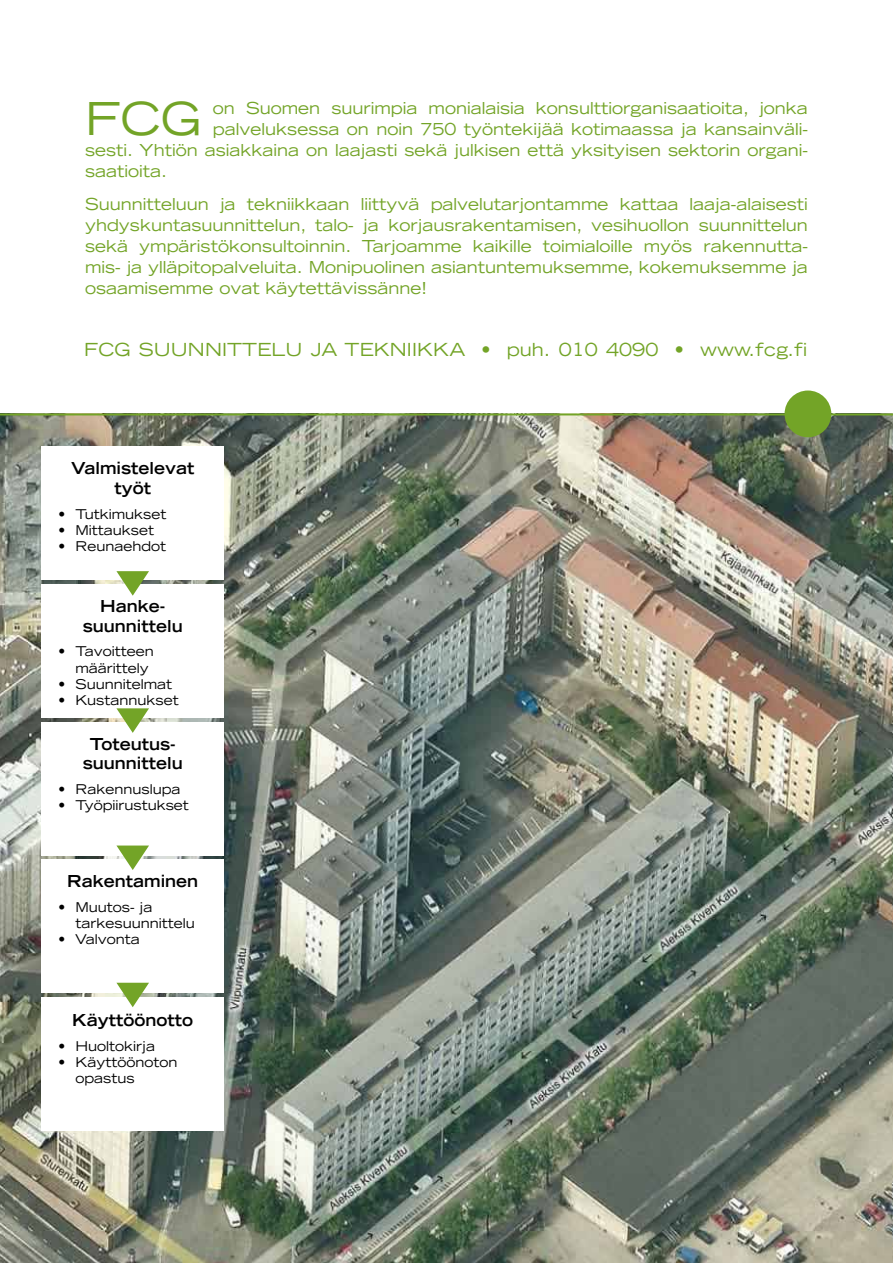
<style>
.page{position:relative;width:893px;height:1263px;background:#fff}
.page>*{position:absolute;margin:0;border:0;box-sizing:border-box;transform-origin:0 0}
.t1{font:expanded 45.45px "Trade Gothic LT Std";color:#73a427}
.t2{font:expanded 18px "Trade Gothic LT Std";letter-spacing:.005em;color:#73a427}
.t3{font:expanded 16.5px/21px "Trade Gothic LT Std";color:#73a427;text-align:justify}
.t4{font:700 expanded 16.5px/19.8px "Trade Gothic LT Std";color:#000;text-align:center}
.t5{font:expanded 13.5px/16.2px "Trade Gothic LT Std";color:#000}
</style>
<div class="page">
<img style="left:0;top:415px;width:893px;height:848px">
<div style="left:41px;top:447px;width:183px;height:133px;background:#fff"></div>
<div style="left:41px;top:584px;width:183px;height:133px;background:#fff"></div>
<div style="left:41px;top:722px;width:183px;height:133px;background:#fff"></div>
<div style="left:41px;top:860px;width:183px;height:133px;background:#fff"></div>
<div style="left:41px;top:997px;width:183px;height:133px;background:#fff"></div>
<svg style="left:116px;top:571px;width:33px;height:25px"></svg>
<svg style="left:116px;top:708px;width:33px;height:25px"></svg>
<svg style="left:116px;top:845px;width:33px;height:25px"></svg>
<svg style="left:116px;top:983px;width:33px;height:24px"></svg>
<hr style="left:0;top:413px;width:893px;height:2px;background:#73a427">
<div style="left:784px;top:390px;width:47px;height:47px;background:#73a427;border-radius:50%"></div>
<h1 class="t1" style="left:85px;top:89px;width:118px">FCG</h1>
<p class="t3" style="left:213px;top:97px;width:596px">on Suomen suurimpia monialaisia konsulttiorganisaatioita, jonka</p>
<p class="t3" style="left:213px;top:118px;width:596px">palveluksessa on noin 750 työntekijää kotimaassa ja kansainväli-</p>
<p class="t3" style="left:85px;top:139px;width:724px">sesti. Yhtiön asiakkaina on laajasti sekä julkisen että yksityisen sektorin organi-</p>
<p class="t3" style="left:85px;top:160px;width:84px">saatioita.</p>
<p class="t3" style="left:85px;top:193px;width:724px">Suunnitteluun ja tekniikkaan liittyvä palvelutarjontamme kattaa laaja-alaisesti yhdyskuntasuunnittelun, talo- ja korjausrakentamisen, vesihuollon suunnittelun sekä ympäristökonsultoinnin. Tarjoamme kaikille toimialoille myös rakennutta&shy;mis- ja ylläpitopalveluita. Monipuolinen asiantuntemuksemme, kokemuksemme ja osaamisemme ovat käytettävissänne!</p>
<p class="t2" style="left:84px;top:338px;width:159px">FCG Suunnitte</p>
<p class="t2" style="left:271px;top:338px;width:89px">lu ja tek</p>
<p class="t2" style="left:390px;top:338px;width:44px">niikka</p>
<p class="t2" style="left:481px;top:338px;width:327px">• puh. 010 4090 • www.fcg.fi</p>
<p class="t4" style="left:71px;top:458px;width:125px">Valmistelevat työt</p>
<p class="t5" style="left:58px;top:505px;width:109px">• Tutkimukset</p>
<p class="t5" style="left:58px;top:522px;width:97px">• Mittaukset</p>
<p class="t5" style="left:58px;top:538px;width:109px">• Reunaehdot</p>
<p class="t4" style="left:83px;top:596px;width:101px">Hanke&shy;suunnittelu</p>
<p class="t5" style="left:75px;top:643px;width:80px;text-indent:-17px">• Tavoitteen määrittely</p>
<p class="t5" style="left:58px;top:675px;width:115px">• Suunnitelmat</p>
<p class="t5" style="left:58px;top:692px;width:122px">• Kustannukset</p>
<p class="t4" style="left:83px;top:733px;width:101px">Toteutus&shy;suunnittelu</p>
<p class="t5" style="left:58px;top:781px;width:124px">• Rakennuslupa</p>
<p class="t5" style="left:58px;top:797px;width:132px">• Työpiirustukset</p>
<p class="t4" style="left:67px;top:871px;width:133px">Rakentaminen</p>
<p class="t5" style="left:75px;top:899px;width:121px;text-indent:-17px">• Muutos- ja tarkesuunnittelu</p>
<p class="t5" style="left:58px;top:931px;width:83px">• Valvonta</p>
<p class="t4" style="left:72px;top:1010px;width:122px">Käyttöönotto</p>
<p class="t5" style="left:58px;top:1037px;width:98px">• Huoltokirja</p>
<p class="t5" style="left:75px;top:1054px;width:104px;text-indent:-17px">• Käyttöönoton opastus</p>
</div>
